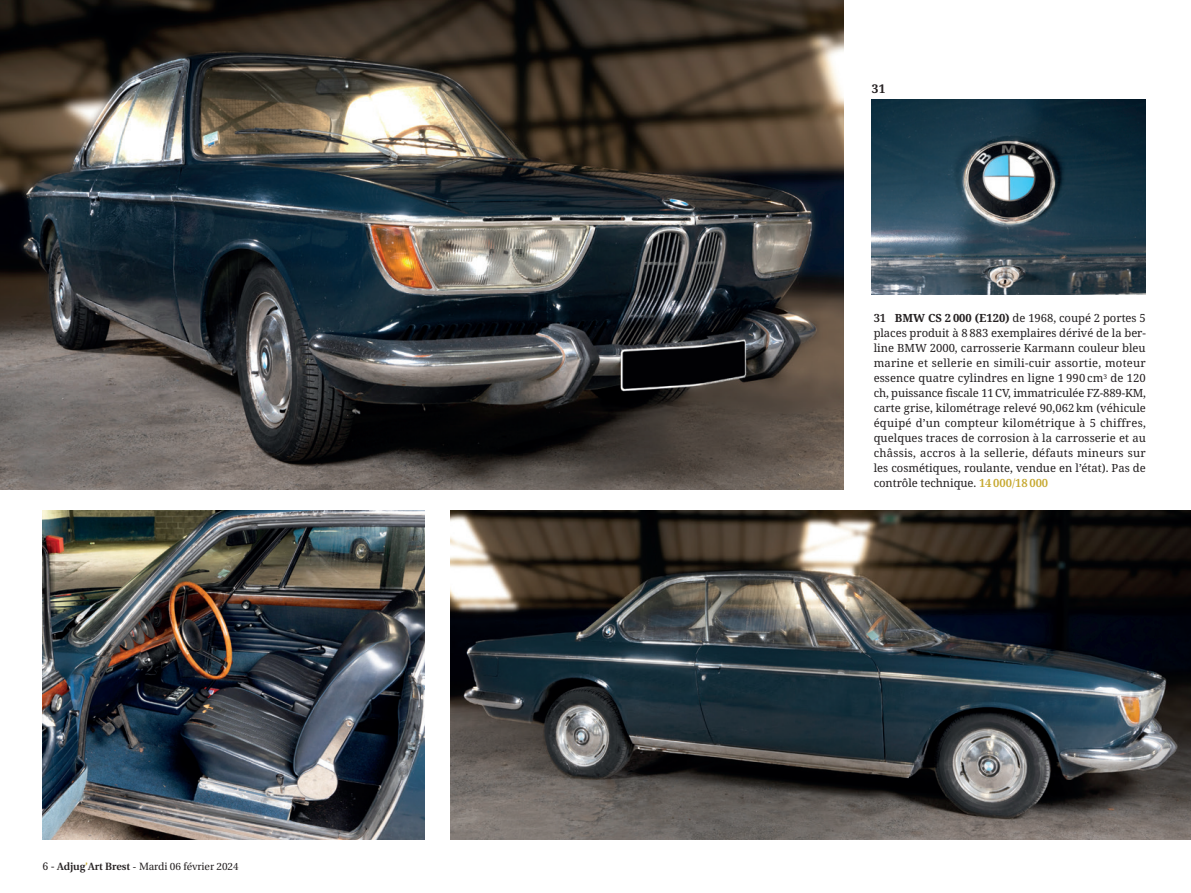
<style>
.page{position:relative;width:1191px;height:893px;background:#fff}
.page>*{position:absolute;margin:0;border:0;box-sizing:border-box;transform-origin:0 0}
.t1{font:700 12px "Noto Serif";color:#231f20}
.t2{font:11.25px/15px "Noto Serif";color:#231f20;text-align:justify}
.t3{font:10.5px "Utopia";color:#231f20}
.s1{font-family:"Noto Serif"}
.s2{font-weight:600}
.s3{font-weight:600;color:#c6a82e}
.s4{font-weight:700}
.s5{font-weight:500;color:#c6a82e}
</style>
<div class="page">
<img style="left:0;top:0;width:843px;height:490px">
<img style="left:451px;top:511px;width:740px;height:329px">
<img style="left:43px;top:511px;width:381px;height:329px">
<img style="left:872px;top:100px;width:273px;height:194px">
<p class="t3" style="left:43px;top:861px;width:198px"><span class="s1">6 -</span> <span class="s2">Adjug</span><span class="s3">’</span><span class="s2">Art Brest</span> - Mardi 06 février 2024</p>
<p class="t1" style="left:872px;top:80px;width:15px">31</p>
<p class="t2" style="left:873px;top:311px;width:274px"><span class="s2">31</span> <span class="s4">BMW CS 2 000 (E120)</span> de 1968, coupé 2 portes 5 places produit à 8 883 exemplaires dérivé de la ber&shy;line BMW 2000, carrosserie Karmann couleur bleu marine et sellerie en simili-cuir assortie, moteur essence quatre cylindres en ligne 1 990 cm<sup>3</sup> de 120 ch, puissance fiscale 11 CV, immatriculée FZ-889-KM, carte grise, kilométrage relevé 90,062 km (véhicule équipé d’un compteur kilométrique à 5 chiffres, quelques traces de corrosion à la carrosserie et au châssis, accros à la sellerie, défauts mineurs sur les cosmétiques, roulante, vendue en l’état). Pas de contrôle technique. <span class="s3">14 000</span><span class="s5">/</span><span class="s3">18 000</span></p>
</div>
